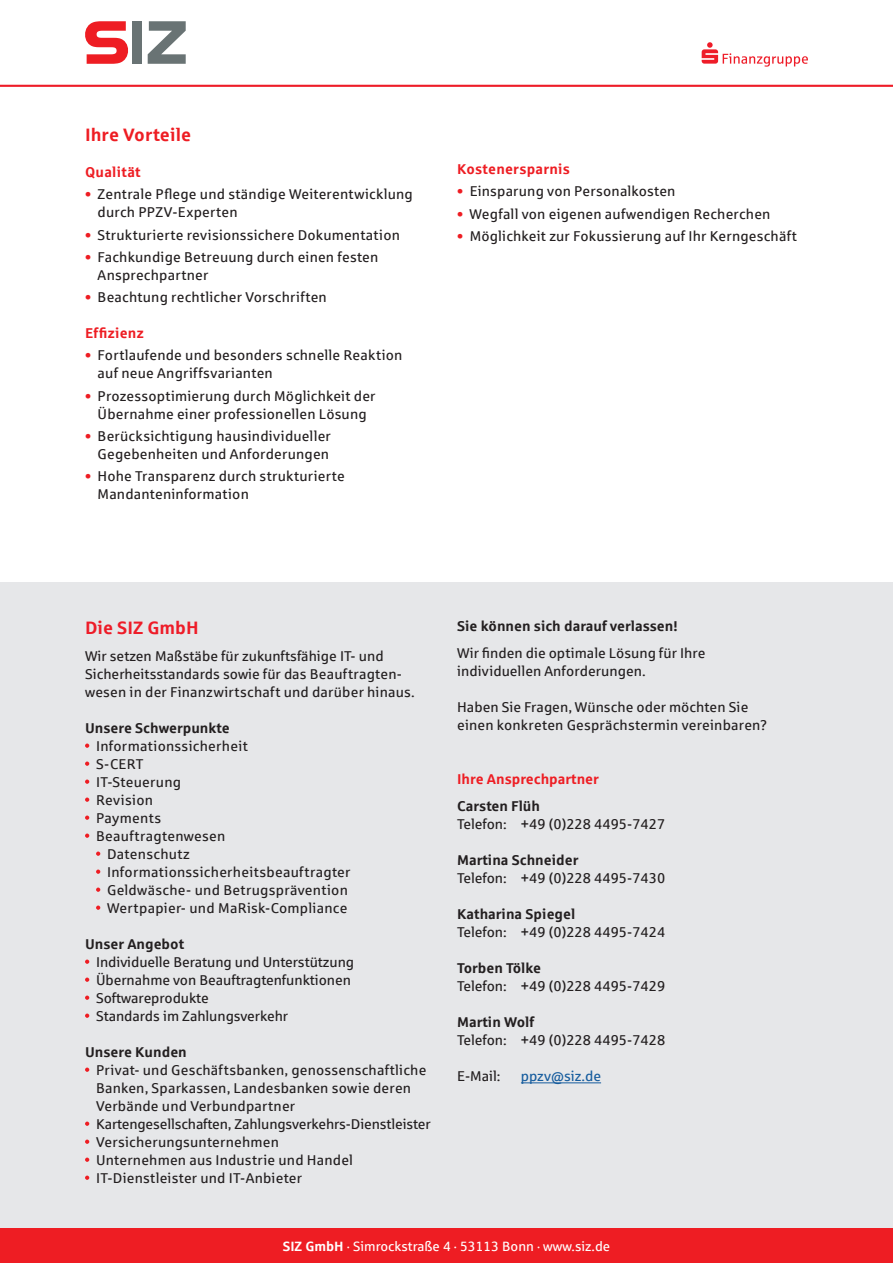
<style>
.page{position:relative;width:893px;height:1263px;background:#fff}
.page>*{position:absolute;margin:0;border:0;box-sizing:border-box;transform-origin:0 0}
.t1{font:700 18px "Sparkasse Rg";color:#ee1d23}
.Paragraph_Style_12{font:700 18px "Sparkasse Rg";color:#ee1c28}
.Fließtext{font:14.25px/18px "Sparkasse Rg";letter-spacing:.01em;color:#231f20}
.Fließtext_Einzug_Kontakt{font:14.25px "Sparkasse Rg";color:#231f20}
.Fließtext_Einzug_Kontakt-2{font:700 14.25px "Sparkasse Rg";color:#231f20}
.Kontakt_Überschrift{font:700 14.25px "Sparkasse Rg";color:#231f20}
.Fließtext-2{font:14.25px "Sparkasse Rg";letter-spacing:-.01em;color:#231f20}
.Kontakt_Überschrift-2{font:700 14.25px "Sparkasse Rg";letter-spacing:.015em;color:#ee1d23}
.Fließtext_Einzug_Kontakt-3{font:14.25px "Sparkasse Rg";color:#175d9e}
.Paragraph_Style_12-2{font:13.5px "Sparkasse Rg";color:#fff}
.s1{color:#ee1d23}
.s2{font-weight:700}
.s3{font-family:"Minion Pro"}
</style>
<div class="page">
<svg style="left:85px;top:21px;width:43px;height:43px"></svg>
<svg style="left:148px;top:21px;width:38px;height:43px"></svg>
<div style="left:133px;top:21px;width:9px;height:43px;background:#697374"></div>
<svg style="left:702px;top:42px;width:106px;height:25px"></svg>
<hr style="left:0;top:85px;width:893px;height:2px;background:#ee1c28">
<div style="left:0;top:583px;width:893px;height:680px;background:#e6e7e9"></div>
<svg style="left:85px;top:743px;width:4px;height:5px"></svg>
<svg style="left:85px;top:761px;width:4px;height:5px"></svg>
<svg style="left:85px;top:779px;width:4px;height:5px"></svg>
<svg style="left:85px;top:797px;width:4px;height:5px"></svg>
<svg style="left:85px;top:815px;width:4px;height:5px"></svg>
<svg style="left:85px;top:833px;width:4px;height:5px"></svg>
<svg style="left:96px;top:851px;width:4px;height:5px"></svg>
<svg style="left:96px;top:869px;width:4px;height:5px"></svg>
<svg style="left:96px;top:887px;width:4px;height:5px"></svg>
<svg style="left:96px;top:905px;width:4px;height:5px"></svg>
<svg style="left:85px;top:959px;width:4px;height:5px"></svg>
<svg style="left:85px;top:977px;width:4px;height:5px"></svg>
<svg style="left:85px;top:995px;width:4px;height:5px"></svg>
<svg style="left:85px;top:1013px;width:4px;height:5px"></svg>
<svg style="left:85px;top:1067px;width:4px;height:5px"></svg>
<svg style="left:85px;top:1121px;width:4px;height:5px"></svg>
<svg style="left:85px;top:1139px;width:4px;height:5px"></svg>
<svg style="left:85px;top:1157px;width:4px;height:5px"></svg>
<svg style="left:85px;top:1175px;width:4px;height:5px"></svg>
<hr style="left:521px;top:1082px;width:80px;height:1px;background:#175d9e">
<div style="left:0;top:1229px;width:893px;height:34px;background:#ee1d23"></div>
<p class="t1" style="left:85px;top:123px;width:108px">Ihre Vorteile</p>
<p class="Kontakt_Überschrift-2" style="left:85px;top:163px;width:57px">Qualität</p>
<p class="Fließtext" style="left:98px;top:185px;width:317px;text-indent:-13px"><span class="s1">•</span> Zentrale Pflege und ständige Weiterentwicklung durch PPZV-Experten</p>
<p class="Fließtext" style="left:85px;top:225px;width:316px"><span class="s1">•</span> Strukturierte revisionssichere Dokumentation</p>
<p class="Fließtext" style="left:98px;top:247px;width:282px;text-indent:-13px"><span class="s1">•</span> Fachkundige Betreuung durch einen festen<br>Ansprechpartner</p>
<p class="Fließtext" style="left:85px;top:288px;width:243px"><span class="s1">•</span> Beachtung rechtlicher Vorschriften</p>
<p class="Kontakt_Überschrift-2" style="left:85px;top:324px;width:60px">Effizienz</p>
<p class="Fließtext" style="left:98px;top:346px;width:306px;text-indent:-13px"><span class="s1">•</span> Fortlaufende und besonders schnelle Reaktion auf neue Angriffsvarianten</p>
<p class="Fließtext" style="left:85px;top:386px;width:292px;text-align:center"><span class="s1">•</span> Prozessoptimierung durch Möglichkeit der<br>Übernahme einer professionellen Lösung</p>
<p class="Fließtext" style="left:85px;top:426px;width:247px;text-align:right"><span class="s1">•</span> Berücksichtigung hausindividueller<br>Gegebenheiten und Anforderungen</p>
<p class="Fließtext" style="left:98px;top:467px;width:249px;text-indent:-13px"><span class="s1">•</span> Hohe Transparenz durch strukturierte<br>Mandanteninformation</p>
<p class="Kontakt_Überschrift-2" style="left:457px;top:160px;width:114px">Kostenersparnis</p>
<p class="Fließtext" style="left:457px;top:182px;width:220px"><span class="s1">•</span> Einsparung von Personalkosten</p>
<p class="Fließtext" style="left:457px;top:204px;width:315px"><span class="s1">•</span> Wegfall von eigenen aufwendigen Recherchen</p>
<p class="Fließtext" style="left:457px;top:227px;width:341px"><span class="s1">•</span> Möglichkeit zur Fokussierung auf Ihr Kerngeschäft</p>
<p class="Paragraph_Style_12" style="left:85px;top:616px;width:115px">Die SIZ GmbH</p>
<p class="Fließtext" style="left:85px;top:646px;width:331px">Wir setzen Maßstäbe für zukunftsfähige IT- und<br>Sicherheitsstandards sowie für das Beauftragten&shy;wesen in der Finanzwirtschaft und darüber hinaus.</p>
<p class="Kontakt_Überschrift" style="left:85px;top:719px;width:146px">Unsere Schwerpunkte</p>
<p class="Fließtext" style="left:96px;top:736px;width:153px">Informationssicherheit</p>
<p class="Fließtext" style="left:96px;top:754px;width:49px">S-CERT</p>
<p class="Fließtext" style="left:96px;top:772px;width:87px">IT-Steuerung</p>
<p class="Fließtext" style="left:96px;top:790px;width:58px">Revision</p>
<p class="Fließtext" style="left:96px;top:808px;width:67px">Payments</p>
<p class="Fließtext" style="left:107px;top:826px;width:245px;text-indent:-11px">Beauftragtenwesen<br>Datenschutz<br>Informationssicherheitsbeauftragter<br>Geldwäsche- und Betrugsprävention<br>Wertpapier- und MaRisk-Compliance</p>
<p class="Fließtext" style="left:96px;top:934px;width:260px;text-indent:-11px"><span class="s2">Unser Angebot<br></span>Individuelle Beratung und Unterstützung</p>
<p class="Fließtext" style="left:96px;top:970px;width:256px">Übernahme von Beauftragtenfunktionen</p>
<p class="Fließtext" style="left:96px;top:988px;width:114px">Softwareprodukte</p>
<p class="Fließtext" style="left:96px;top:1006px;width:194px">Standards im Zahlungsverkehr</p>
<p class="Kontakt_Überschrift" style="left:85px;top:1043px;width:103px">Unsere Kunden</p>
<p class="Fließtext" style="left:96px;top:1060px;width:332px">Privat- und Geschäftsbanken, genossenschaftliche<br>Banken, Sparkassen, Landesbanken sowie deren<br>Verbände und Verbundpartner</p>
<p class="Fließtext-2" style="left:96px;top:1115px;width:336px">Kartengesellschaften, Zahlungsverkehrs-Dienstleister</p>
<p class="Fließtext" style="left:96px;top:1132px;width:184px">Versicherungsunternehmen</p>
<p class="Fließtext" style="left:96px;top:1150px;width:258px">Unternehmen aus Industrie und Handel</p>
<p class="Fließtext" style="left:96px;top:1168px;width:208px">IT-Dienstleister und IT-Anbieter</p>
<p class="Kontakt_Überschrift" style="left:457px;top:617px;width:222px">Sie können sich darauf verlassen!</p>
<p class="Fließtext" style="left:457px;top:644px;width:250px">Wir finden die optimale Lösung für Ihre</p>
<p class="Fließtext" style="left:457px;top:662px;width:190px">individuellen Anforderungen.</p>
<p class="Fließtext" style="left:457px;top:698px;width:293px">Haben Sie Fragen, Wünsche oder möchten Sie</p>
<p class="Fließtext" style="left:457px;top:716px;width:312px">einen konkreten Gesprächstermin vereinbaren?</p>
<p class="Kontakt_Überschrift-2" style="left:457px;top:770px;width:143px">Ihre Ansprechpartner</p>
<p class="Fließtext_Einzug_Kontakt-2" style="left:457px;top:796px;width:84px">Carsten Flüh</p>
<p class="Fließtext_Einzug_Kontakt" style="left:457px;top:815px;width:210px">Telefon: +49 (0)228 4495-7427</p>
<p class="Fließtext_Einzug_Kontakt-2" style="left:457px;top:850px;width:123px">Martina Schneider</p>
<p class="Fließtext_Einzug_Kontakt" style="left:457px;top:869px;width:210px">Telefon: +49 (0)228 4495-7430</p>
<p class="Fließtext_Einzug_Kontakt-2" style="left:457px;top:904px;width:120px">Katharina Spiegel</p>
<p class="Fließtext_Einzug_Kontakt" style="left:457px;top:923px;width:210px">Telefon: +49 (0)228 4495-7424</p>
<p class="Fließtext_Einzug_Kontakt-2" style="left:457px;top:958px;width:85px">Torben Tölke</p>
<p class="Fließtext_Einzug_Kontakt" style="left:457px;top:977px;width:210px">Telefon: +49 (0)228 4495-7429</p>
<p class="Fließtext_Einzug_Kontakt-2" style="left:457px;top:1012px;width:79px">Martin Wolf</p>
<p class="Fließtext_Einzug_Kontakt" style="left:457px;top:1031px;width:210px">Telefon: +49 (0)228 4495-7428</p>
<p class="Fließtext_Einzug_Kontakt" style="left:457px;top:1067px;width:45px">E-Mail:</p>
<p class="Fließtext_Einzug_Kontakt-3" style="left:521px;top:1067px;width:82px">ppzv@siz.de</p>
<p class="Paragraph_Style_12-2" style="left:283px;top:1238px;width:329px"><span class="s2">SIZ GmbH</span> <span class="s3">·</span> Simrockstraße 4 <span class="s3">·</span> 53113 Bonn <span class="s3">·</span> www.siz.de</p>
</div>
